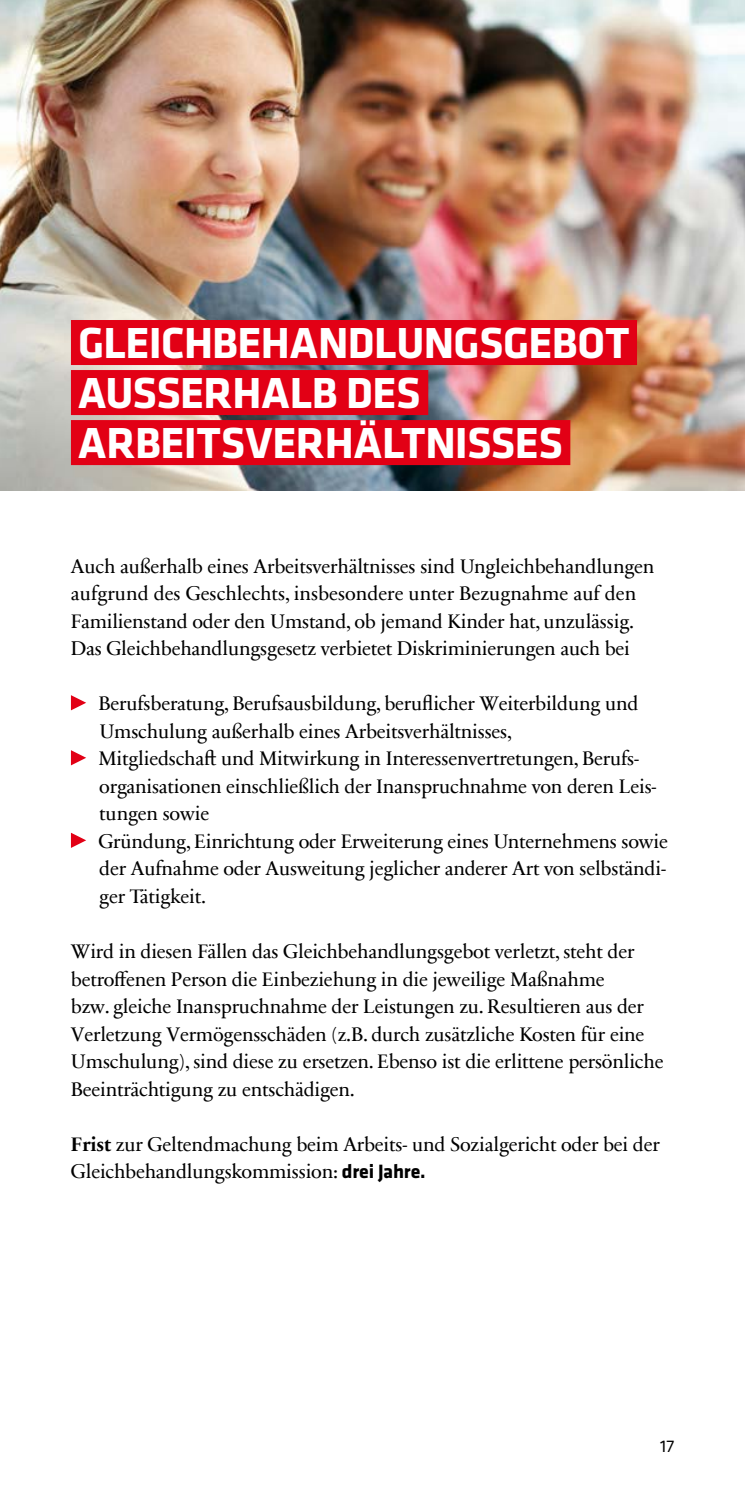
<style>
.page{position:relative;width:745px;height:1489px;background:#fff}
.page>*{position:absolute;margin:0;border:0;box-sizing:border-box;transform-origin:0 0}
.t1{font:700 45px/50px "Klavika Basic";letter-spacing:-.01em;color:#fff}
.t2{font:20px/27.5px "Sabon Next Com";letter-spacing:-.01em;color:#000}
.t3{font:17.5px "Klavika Basic";color:#000}
.s1{font-weight:700}
.s2{font-family:"Klavika Basic";font-weight:700}
</style>
<div class="page">
<img style="left:0;top:0;width:744px;height:490px">
<svg style="left:71px;top:695px;width:15px;height:15px"></svg>
<svg style="left:71px;top:750px;width:15px;height:15px"></svg>
<svg style="left:71px;top:832px;width:15px;height:16px"></svg>
<div style="left:71px;top:320px;width:565px;height:45px;background:#e20015"></div>
<div style="left:71px;top:370px;width:357px;height:45px;background:#e20015"></div>
<div style="left:71px;top:420px;width:499px;height:45px;background:#e20015"></div>
<h1 class="t1" style="left:78px;top:316px;width:552px">GLEICHBEHANDLUNGSGEBOT<br>AUSSERHALB DES<br>ARBEITSVERHÄLTNISSES</h1>
<p class="t2" style="left:71px;top:551px;width:584px">Auch außerhalb eines Arbeitsverhältnisses sind Ungleichbehandlungen aufgrund des Geschlechts, insbesondere unter Bezugnahme auf den Familienstand oder den Umstand, ob jemand Kinder hat, unzulässig.<br>Das Gleichbehandlungsgesetz verbietet Diskriminierungen auch bei</p>
<p class="t2" style="left:98px;top:689px;width:570px">Berufsberatung, Berufsausbildung, beruflicher Weiterbildung und Umschulung außerhalb eines Arbeitsverhältnisses,<br>Mitgliedschaft und Mitwirkung in Interessenvertretungen, Berufs&shy;organisationen einschließlich der Inanspruchnahme von deren Leis&shy;tungen sowie<br>Gründung, Einrichtung oder Erweiterung eines Unternehmens sowie der Aufnahme oder Ausweitung jeglicher anderer Art von selbständi&shy;ger Tätigkeit.</p>
<p class="t2" style="left:71px;top:936px;width:593px">Wird in diesen Fällen das Gleichbehandlungsgebot verletzt, steht der betroffenen Person die Einbeziehung in die jeweilige Maßnahme<br>bzw. gleiche Inanspruchnahme der Leistungen zu. Resultieren aus der Verletzung Vermögensschäden (z.B. durch zusätzliche Kosten für eine Umschulung), sind diese zu ersetzen. Ebenso ist die erlittene persönliche Beeinträchtigung zu entschädigen.</p>
<p class="t2" style="left:71px;top:1129px;width:590px"><span class="s1">Frist</span> zur Geltendmachung beim Arbeits- und Sozialgericht oder bei der<br>Gleichbehandlungskommission: <span class="s2">drei Jahre.</span></p>
<p class="t3" style="left:659px;top:1434px;width:15px">17</p>
</div>
